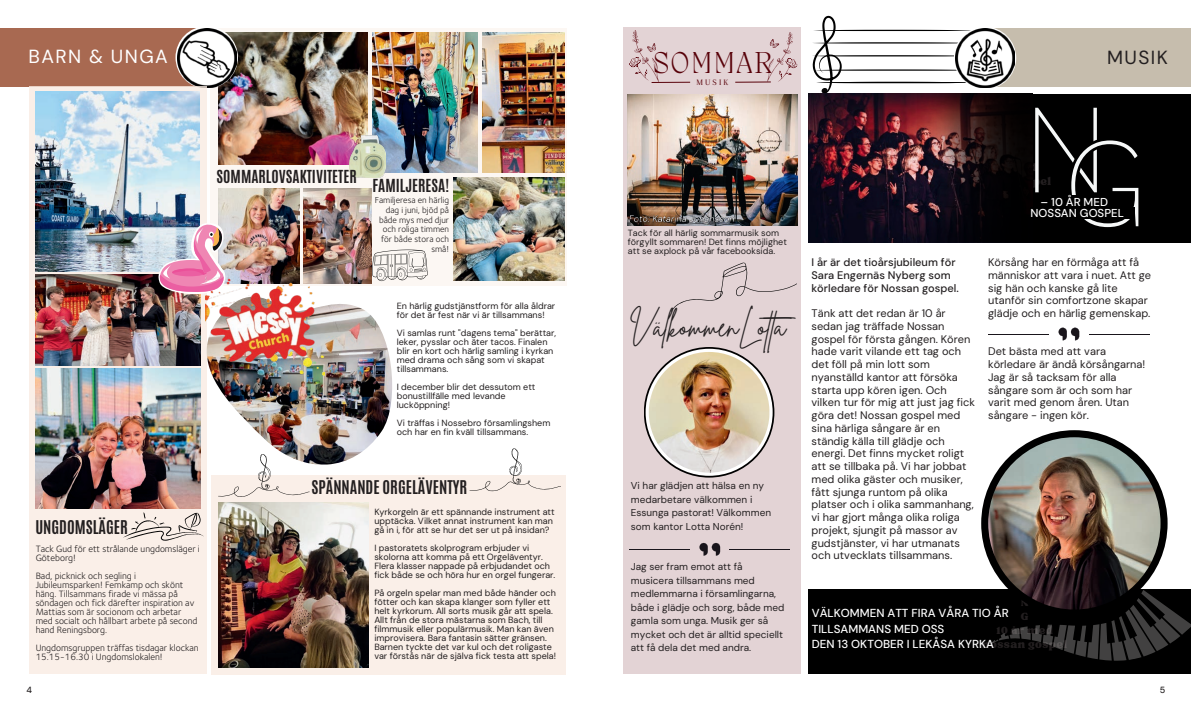
<style>
.page{position:relative;width:1191px;height:709px;background:#fff}
.page>*{position:absolute;margin:0;border:0;box-sizing:border-box;transform-origin:0 0}
.t1{font:100 119.1px "Livvic";color:#f6f8f8}
.t2{font:200 31.1px "Migra";letter-spacing:.05em;color:#580109}
.t3{font:28.9px "Brittany Signature";color:#231f20}
.t4{font:19px "DM Sans";letter-spacing:.075em;color:#fff}
.t5{font:19px "DM Sans";letter-spacing:.075em;color:#231f20}
.t6{font:700 15.8px "Antonio";color:#231f20}
.t7{font:700 15px "Antonio";color:#231f20}
.t8{font:14.4px/14.3px "TAN Tangkiwood Display";letter-spacing:.03em;color:#231f20;text-align:center}
.t9{font:500 11.6px/15.7px "DM Sans";color:#fff}
.Brödtext_indr{font:500 11.5px "DM Sans";color:#fff}
.t10{font:11px/12.8px "DM Sans";color:#231f20}
.t11{font:500 11px/12.8px "DM Sans";color:#231f20}
.t12{font:10px/13.5px "DM Sans";color:#231f20}
.t13{font:9.5px/9px "Foundry Sterling OT3";color:#231f20}
.t14{font:9px/9px "DM Sans";color:#231f20}
.t15{font:9px/9.7px "Foundry Sterling OT3";color:#231f20;text-align:right}
.t16{font:500 9px "DM Sans";color:#231f20}
.t17{font:8.7px "Arapey";letter-spacing:.245em;color:#580109}
</style>
<div class="page">
<div style="left:988px;top:29px;width:203px;height:58px;background:#c6bdad"></div>
<svg style="left:811px;top:16px;width:167px;height:78px"></svg>
<svg style="left:953px;top:27px;width:63px;height:62px"></svg>
<img style="left:955px;top:29px;width:59px;height:58px">
<div style="left:624px;top:27px;width:177px;height:646px;background:#e3d3d5"></div>
<img style="left:627px;top:94px;width:171px;height:132px">
<hr style="left:651px;top:82px;width:39px;height:1px;background:#580109">
<hr style="left:735px;top:82px;width:36px;height:1px;background:#580109">
<svg style="left:629px;top:30px;width:30px;height:52px"></svg>
<svg style="left:767px;top:32px;width:30px;height:50px"></svg>
<div style="left:808px;top:94px;width:383px;height:148px;background:#000"></div>
<img style="left:808px;top:94px;width:109px;height:148px">
<div style="left:808px;top:589px;width:383px;height:85px;background:#000"></div>
<svg style="left:981px;top:430px;width:186px;height:186px"></svg>
<div style="left:983px;top:433px;width:182px;height:181px;background:#000;border-radius:91px"></div>
<img style="left:988px;top:437px;width:172px;height:172px;border-radius:86px">
<img style="left:917px;top:94px;width:99px;height:148px">
<svg style="left:670px;top:262px;width:127px;height:50px"></svg>
<svg style="left:644px;top:347px;width:130px;height:130px"></svg>
<svg style="left:645px;top:349px;width:127px;height:127px"></svg>
<img style="left:649px;top:352px;width:120px;height:120px;border-radius:60px">
<svg style="left:990px;top:590px;width:201px;height:70px"></svg>
<svg style="left:1058px;top:327px;width:21px;height:13px"></svg>
<hr style="left:1088px;top:333px;width:61px;height:1px;background:#19151b">
<hr style="left:988px;top:333px;width:61px;height:1px;background:#19151b">
<svg style="left:699px;top:543px;width:21px;height:12px"></svg>
<hr style="left:729px;top:549px;width:61px;height:1px;background:#19151b">
<hr style="left:629px;top:549px;width:61px;height:1px;background:#19151b">
<img style="left:627px;top:212px;width:110px;height:13px">
<div style="left:0;top:28px;width:207px;height:59px;background:#a86951"></div>
<div style="left:211px;top:28px;width:356px;height:258px;background:#fcf7f3"></div>
<img style="left:303px;top:189px;width:68px;height:94px">
<img style="left:218px;top:189px;width:81px;height:87px">
<img style="left:218px;top:32px;width:149px;height:132px">
<svg style="left:175px;top:26px;width:63px;height:63px"></svg>
<img style="left:178px;top:29px;width:58px;height:58px">
<div style="left:29px;top:87px;width:177px;height:587px;background:#f9ece3"></div>
<img style="left:35px;top:91px;width:165px;height:180px">
<img style="left:36px;top:274px;width:164px;height:92px">
<img style="left:36px;top:368px;width:164px;height:140px">
<img style="left:155px;top:219px;width:71px;height:76px">
<svg style="left:123px;top:512px;width:81px;height:28px"></svg>
<div style="left:212px;top:475px;width:354px;height:199px;background:#f9ece3"></div>
<img style="left:218px;top:502px;width:150px;height:165px">
<img style="left:482px;top:32px;width:82px;height:141px">
<img style="left:372px;top:32px;width:105px;height:141px">
<img style="left:453px;top:177px;width:111px;height:104px">
<svg style="left:372px;top:250px;width:56px;height:31px"></svg>
<svg style="left:218px;top:464px;width:91px;height:33px"></svg>
<svg style="left:469px;top:448px;width:92px;height:43px"></svg>
<img style="left:350px;top:134px;width:36px;height:43px">
<img style="left:212px;top:304px;width:180px;height:160px">
<img style="left:205px;top:276px;width:119px;height:99px">
<p class="t4" style="left:29px;top:44px;width:141px">BARN &amp; UNGA</p>
<p class="t7" style="left:217px;top:165px;width:142px">SOMMARLOVSAKTIVITETER</p>
<p class="t7" style="left:372px;top:174px;width:78px">FAMILJERESA!</p>
<p class="t15" style="left:375px;top:195px;width:76px">Familjeresa en härlig dag i juni, bjöd på både mys med djur och roliga timmen för både stora och små!</p>
<p class="t6" style="left:35px;top:515px;width:94px">UNGDOMSLÄGER</p>
<p class="t13" style="left:36px;top:543px;width:166px">Tack Gud för ett strålande ungdomsläger i<br>Göteborg!</p>
<p class="t13" style="left:36px;top:570px;width:163px">Bad, picknick och segling i Jubileumsparken! Femkamp och skönt häng. Tillsammans firade vi mässa på söndagen och fick därefter inspiration av Mattias som är socionom och arbetar med socialt och hållbart arbete på second hand Reningsborg.</p>
<p class="t13" style="left:36px;top:642px;width:165px">Ungdomsgruppen träffas tisdagar klockan<br>15.15-16.30 i Ungdomslokalen!</p>
<p class="t14" style="left:397px;top:301px;width:160px">En härlig gudstjänstform för alla åldrar för det är fest när vi är tillsammans!</p>
<p class="t14" style="left:397px;top:328px;width:161px">Vi samlas runt "dagens tema" berättar, leker, pysslar och äter tacos. Finalen blir en kort och härlig samling i kyrkan med drama och sång som vi skapat tillsammans.</p>
<p class="t14" style="left:397px;top:382px;width:140px">I december blir det dessutom ett bonustillfälle med levande lucköppning!</p>
<p class="t14" style="left:397px;top:418px;width:155px">Vi träffas i Nossebro församlingshem och har en fin kväll tillsammans.</p>
<p class="t6" style="left:311px;top:475px;width:157px">SPÄNNANDE ORGELÄVENTYR</p>
<p class="t14" style="left:374px;top:507px;width:182px">Kyrkorgeln är ett spännande instrument att upptäcka. Vilket annat instrument kan man gå in i, för att se hur det ser ut på insidan?</p>
<p class="t14" style="left:374px;top:543px;width:182px">I pastoratets skolprogram erbjuder vi skolorna att komma på ett Orgeläventyr.<br>Flera klasser nappade på erbjudandet och fick både se och höra hur en orgel fungerar.</p>
<p class="t14" style="left:374px;top:588px;width:183px">På orgeln spelar man med både händer och fötter och kan skapa klanger som fyller ett helt kyrkorum. All sorts musik går att spela.<br>Allt från de stora mästarna som Bach, till filmmusik eller populärmusik. Man kan även improvisera. Bara fantasin sätter gränsen.<br>Barnen tyckte det var kul och det roligaste var förstås när de själva fick testa att spela!</p>
<p class="t2" style="left:652px;top:42px;width:121px">SOMMAR</p>
<p class="t17" style="left:696px;top:77px;width:33px">MUSIK</p>
<p class="t14" style="left:628px;top:228px;width:160px">Tack för all härlig sommarmusik som förgyllt sommaren! Det finns möjlighet att se axplock på vår facebooksida.</p>
<p class="t3" style="left:629px;top:308px;width:176px">VälkommenLotta</p>
<p class="t12" style="left:631px;top:479px;width:142px">Vi har glädjen att hälsa en ny medarbetare välkommen i<br>Essunga pastorat! Välkommen som kantor Lotta Norén!</p>
<p class="t12" style="left:631px;top:560px;width:155px">Jag ser fram emot att få musicera tillsammans med medlemmarna i församlingarna, både i glädje och sorg, både med gamla som unga. Musik ger så mycket och det är alltid speciellt att få dela det med andra.</p>
<p class="t5" style="left:1107px;top:46px;width:62px">MUSIK</p>
<p class="t11" style="left:811px;top:256px;width:149px">I år är det tioårsjubileum för<br>Sara Engernäs Nyberg som körledare för Nossan gospel.</p>
<p class="t10" style="left:811px;top:307px;width:165px">Tänk att det redan är 10 år sedan jag träffade Nossan gospel för första gången. Kören hade varit vilande ett tag och det föll på min lott som nyanställd kantor att försöka starta upp kören igen. Och vilken tur för mig att just jag fick göra det! Nossan gospel med sina härliga sångare är en ständig källa till glädje och energi. Det finns mycket roligt att se tillbaka på. Vi har jobbat med olika gäster och musiker, fått sjunga runtom på olika platser och i olika sammanhang, vi har gjort många olika roliga projekt, sjungit på massor av gudstjänster, vi har utmanats och utvecklats tillsammans.</p>
<p class="t1" style="left:1024px;top:77px;width:124px">NG</p>
<p class="Brödtext_indr" style="left:1040px;top:194px;width:69px">– 10 ÅR MED</p>
<p class="Brödtext_indr" style="left:1030px;top:205px;width:95px">NOSSAN GOSPEL</p>
<p class="t10" style="left:988px;top:256px;width:164px">Körsång har en förmåga att få människor att vara i nuet. Att ge sig hän och kanske gå lite utanför sin comfortzone skapar glädje och en härlig gemenskap.</p>
<p class="t10" style="left:988px;top:345px;width:159px">Det bästa med att vara körledare är ändå körsångarna!<br>Jag är så tacksam för alla sångare som är och som har varit med genom åren. Utan sångare - ingen kör.</p>
<p class="t8" style="left:982px;top:595px;width:86px">N<br>G<br>10 år med nossan gospel</p>
<p class="t9" style="left:811px;top:605px;width:198px">VÄLKOMMEN ATT FIRA VÅRA TIO ÅR<br>TILLSAMMANS MED OSS<br>DEN 13 OKTOBER I LEKÅSA KYRKA</p>
<p class="t16" style="left:26px;top:684px;width:7px">4</p>
<p class="t16" style="left:1159px;top:684px;width:7px">5</p>
</div>
